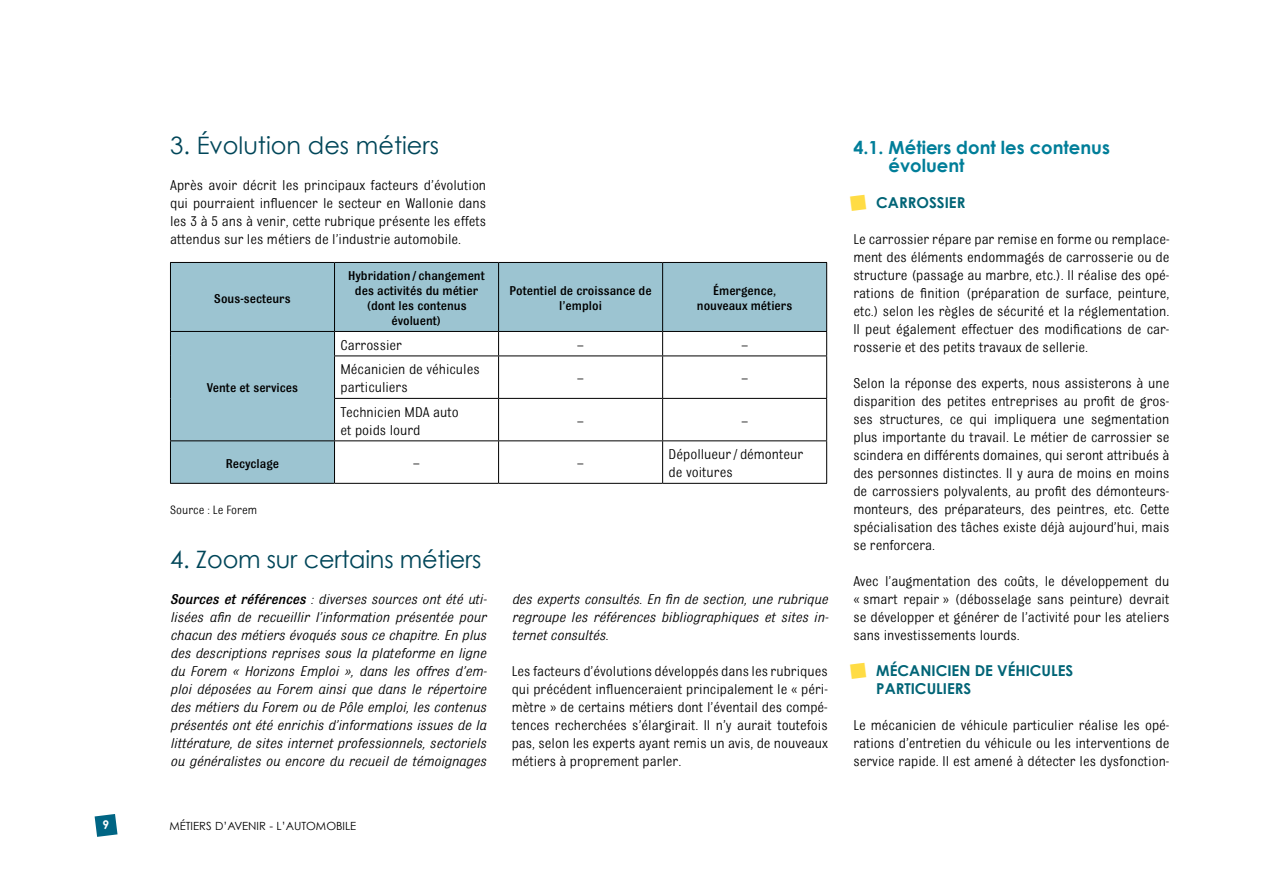
<style>
.page{position:relative;width:1263px;height:893px;background:#fff}
.page>*{position:absolute;margin:0;border:0;box-sizing:border-box;transform-origin:0 0}
.t1{font:24px "Century Gothic";letter-spacing:-.01em;color:#004659}
.t2{font:700 18px/18px "Century Gothic";color:#007e99}
.t3{font:18px "Carre 7 Degre";color:#ffdc44}
.t4{font:15px/18px "Bulldog";color:#000;text-align:justify}
.t5{font:italic 15px/18px "Bulldog";color:#000;text-align:justify}
.t6{font:700 15px "Century Gothic";color:#006476}
.t7{font:500 13.5px/15px "Bulldog";color:#000;text-align:center}
.t8{font:12.75px "Bulldog";color:#000}
.t9{font:700 12px "Century Gothic";color:#fff}
.t10{font:11.25px "Century Gothic";color:#000}
.s1{font-weight:500}
.s2{font-family:"Carre 7 Degre";font-weight:400;font-size:18px;color:#ffdc44}
.s3{font-size:18px;color:#ffdc44}
.s4{font-family:"Century Gothic";font-weight:700}
</style>
<div class="page">
<svg style="left:95px;top:814px;width:23px;height:23px"></svg>
<svg style="left:171px;top:263px;width:655px;height:220px"></svg>
<hr style="left:498px;top:263px;width:1px;height:68px;background:#000">
<hr style="left:662px;top:263px;width:1px;height:68px;background:#000">
<hr style="left:170px;top:440px;width:164px;height:1px;background:#000">
<hr style="left:334px;top:263px;width:1px;height:68px;background:#000">
<svg style="left:170px;top:332px;width:1px;height:24px"></svg>
<hr style="left:170px;top:356px;width:1px;height:42px;background:#000">
<hr style="left:170px;top:398px;width:1px;height:42px;background:#000">
<hr style="left:170px;top:441px;width:1px;height:42px;background:#000">
<hr style="left:170px;top:483px;width:164px;height:1px;background:#000">
<hr style="left:170px;top:262px;width:164px;height:1px;background:#000">
<hr style="left:170px;top:263px;width:1px;height:68px;background:#000">
<hr style="left:334px;top:262px;width:165px;height:1px;background:#000">
<hr style="left:499px;top:262px;width:164px;height:1px;background:#000">
<hr style="left:663px;top:262px;width:164px;height:1px;background:#000">
<hr style="left:826px;top:263px;width:1px;height:68px;background:#000">
<hr style="left:170px;top:331px;width:164px;height:1px;background:#000">
<hr style="left:334px;top:331px;width:165px;height:1px;background:#000">
<svg style="left:334px;top:332px;width:1px;height:24px"></svg>
<hr style="left:499px;top:331px;width:164px;height:1px;background:#000">
<hr style="left:663px;top:331px;width:164px;height:1px;background:#000">
<svg style="left:662px;top:332px;width:1px;height:24px"></svg>
<svg style="left:826px;top:332px;width:1px;height:24px"></svg>
<hr style="left:334px;top:356px;width:165px;height:1px;background:#000">
<hr style="left:334px;top:356px;width:1px;height:42px;background:#000">
<hr style="left:499px;top:356px;width:164px;height:1px;background:#000">
<hr style="left:663px;top:356px;width:164px;height:1px;background:#000">
<hr style="left:662px;top:356px;width:1px;height:42px;background:#000">
<hr style="left:826px;top:356px;width:1px;height:42px;background:#000">
<hr style="left:334px;top:398px;width:165px;height:1px;background:#000">
<hr style="left:334px;top:399px;width:1px;height:41px;background:#000">
<hr style="left:499px;top:398px;width:164px;height:1px;background:#000">
<hr style="left:663px;top:398px;width:164px;height:1px;background:#000">
<hr style="left:662px;top:399px;width:1px;height:41px;background:#000">
<hr style="left:826px;top:399px;width:1px;height:41px;background:#000">
<hr style="left:334px;top:440px;width:165px;height:1px;background:#000">
<hr style="left:334px;top:441px;width:1px;height:42px;background:#000">
<hr style="left:499px;top:440px;width:164px;height:1px;background:#000">
<hr style="left:663px;top:440px;width:164px;height:1px;background:#000">
<hr style="left:662px;top:441px;width:1px;height:42px;background:#000">
<hr style="left:826px;top:441px;width:1px;height:42px;background:#000">
<hr style="left:334px;top:483px;width:165px;height:1px;background:#000">
<hr style="left:499px;top:483px;width:164px;height:1px;background:#000">
<hr style="left:663px;top:483px;width:164px;height:1px;background:#000">
<svg style="left:498px;top:332px;width:1px;height:24px"></svg>
<hr style="left:498px;top:356px;width:1px;height:42px;background:#000">
<hr style="left:498px;top:399px;width:1px;height:41px;background:#000">
<hr style="left:498px;top:441px;width:1px;height:42px;background:#000">
<h1 class="t1" style="left:170px;top:131px;width:270px">3. Évolution des métiers</h1>
<p class="t4" style="left:170px;top:176px;width:318px">Après avoir décrit les principaux facteurs d’évolution qui pourraient influencer le secteur en Wallonie dans les 3 à 5 ans à venir, cette rubrique présente les effets attendus sur les métiers de l’industrie automobile.</p>
<p class="t7" style="left:214px;top:291px;width:78px">Sous-secteurs</p>
<p class="t7" style="left:348px;top:268px;width:138px">Hybridation/ changement des activités du métier (dont les contenus évoluent)</p>
<p class="t7" style="left:509px;top:283px;width:144px">Potentiel de croissance de l’emploi</p>
<p class="t7" style="left:697px;top:283px;width:97px">Émergence, nouveaux métiers</p>
<p class="t7" style="left:207px;top:380px;width:93px">Vente et services</p>
<p class="t4" style="left:340px;top:336px;width:63px">Carrossier</p>
<p class="t4" style="left:577px;top:336px;width:8px">–</p>
<p class="t4" style="left:741px;top:336px;width:8px">–</p>
<p class="t4" style="left:340px;top:360px;width:141px">Mécanicien de véhicules particuliers</p>
<p class="t4" style="left:577px;top:369px;width:8px">–</p>
<p class="t4" style="left:741px;top:369px;width:8px">–</p>
<p class="t4" style="left:340px;top:403px;width:120px">Technicien MDA auto et poids lourd</p>
<p class="t4" style="left:577px;top:412px;width:8px">–</p>
<p class="t4" style="left:741px;top:412px;width:8px">–</p>
<p class="t7" style="left:226px;top:456px;width:55px">Recyclage</p>
<p class="t4" style="left:413px;top:454px;width:8px">–</p>
<p class="t4" style="left:577px;top:454px;width:8px">–</p>
<p class="t4" style="left:669px;top:445px;width:136px">Dépollueur/ démonteur de voitures</p>
<p class="t8" style="left:170px;top:503px;width:89px">Source : Le Forem</p>
<h1 class="t1" style="left:170px;top:545px;width:313px">4. Zoom sur certains métiers</h1>
<p class="t5" style="left:170px;top:590px;width:318px"><span class="s1">Sources et références</span> : diverses sources ont été uti&shy;lisées afin de recueillir l’information présentée pour chacun des métiers évoqués sous ce chapitre. En plus des descriptions reprises sous la plateforme en ligne du Forem « Horizons Emploi », dans les offres d’em&shy;ploi déposées au Forem ainsi que dans le répertoire des métiers du Forem ou de Pôle emploi, les contenus présentés ont été enrichis d’informations issues de la littérature, de sites internet professionnels, sectoriels ou généralistes ou encore du recueil de témoignages</p>
<p class="t5" style="left:512px;top:590px;width:318px">des experts consultés. En fin de section, une rubrique regroupe les références bibliographiques et sites in&shy;ternet consultés.</p>
<p class="t4" style="left:512px;top:662px;width:318px">Les facteurs d’évolutions développés dans les rubriques qui précédent influenceraient principalement le « péri&shy;mètre » de certains métiers dont l’éventail des compé&shy;tences recherchées s’élargirait. Il n’y aurait toutefois pas, selon les experts ayant remis un avis, de nouveaux métiers à proprement parler.</p>
<p class="t9" style="left:103px;top:817px;width:8px">9</p>
<p class="t10" style="left:169px;top:818px;width:187px">Métiers d’avenir - L’AUTOMOBILE</p>
<p class="t2" style="left:888px;top:138px;width:223px;text-indent:-35px">4.1. MÉTIERS DONT LES CONTENUS<br>ÉVOLUENT</p>
<p class="t6" style="left:853px;top:193px;width:114px"><span class="s2">0</span><span class="s3">0</span> CARROSSIER</p>
<p class="t4" style="left:853px;top:230px;width:318px">Le carrossier répare par remise en forme ou remplace&shy;ment des éléments endommagés de carrosserie ou de structure (passage au marbre, etc.). Il réalise des opé&shy;rations de finition (préparation de surface, peinture, etc.) selon les règles de sécurité et la réglementation.<br>Il peut également effectuer des modifications de car&shy;rosserie et des petits travaux de sellerie.</p>
<p class="t4" style="left:853px;top:374px;width:318px">Selon la réponse des experts, nous assisterons à une disparition des petites entreprises au profit de gros&shy;ses structures, ce qui impliquera une segmentation plus importante du travail. Le métier de carrossier se scindera en différents domaines, qui seront attribués à des personnes distinctes. Il y aura de moins en moins de carrossiers polyvalents, au profit des démonteurs&shy;monteurs, des préparateurs, des peintres, etc. Cette spécialisation des tâches existe déjà aujourd’hui, mais se renforcera.</p>
<p class="t4" style="left:853px;top:572px;width:318px">Avec l’augmentation des coûts, le développement du « smart repair » (débosselage sans peinture) devrait se développer et générer de l’activité pour les ateliers sans investissements lourds.</p>
<p class="t6" style="left:876px;top:661px;width:199px">MÉCANICIEN DE VÉHICULES</p>
<p class="t3" style="left:853px;top:662px;width:15px">0<span class="s4">0</span></p>
<p class="t6" style="left:876px;top:679px;width:97px">PARTICULIERS</p>
<p class="t4" style="left:853px;top:716px;width:318px">Le mécanicien de véhicule particulier réalise les opé&shy;rations d’entretien du véhicule ou les interventions de service rapide. Il est amené à détecter les dysfonction-</p>
</div>
